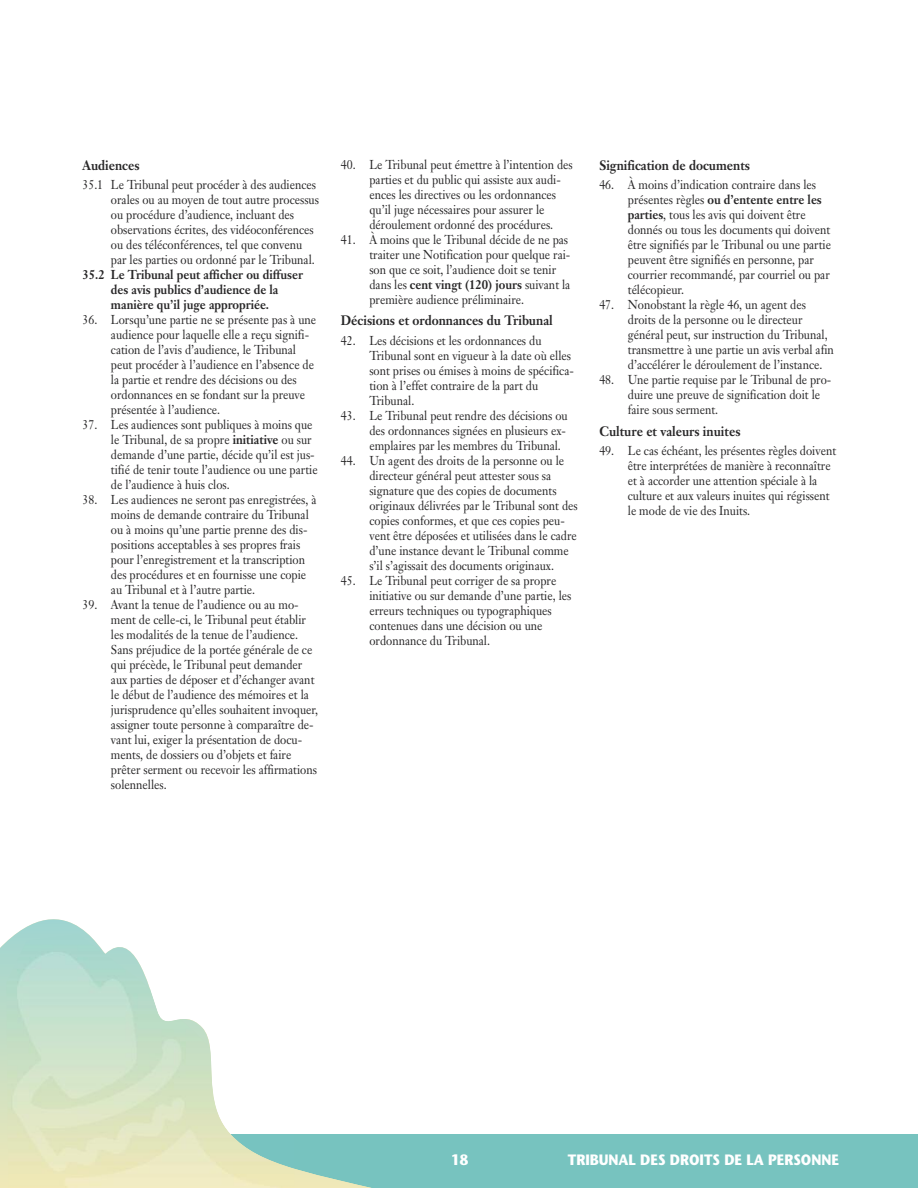
<style>
.page{position:relative;width:918px;height:1188px;background:#fff}
.page>*{position:absolute;margin:0;border:0;box-sizing:border-box;transform-origin:0 0}
.t1{font:700 15px "Stone Sans";color:#fff;scale:.9 1}
.t2{font:700 13.5px "Janson Text";color:#272627;scale:.9 1}
.t3{font:12.75px/15px "Janson Text";color:#272627;scale:.9 1}
.t4{font:700 12.75px/15px "Janson Text";color:#272627;text-align:center;scale:.9 1}
.s1{font-weight:700}
</style>
<div class="page">
<div style="left:0;top:1134px;width:918px;height:54px;background:#77c3bf"></div>
<svg style="left:0;top:919px;width:371px;height:269px"></svg>
<img style="left:6px;top:934px;width:288px;height:254px">
<p class="t2" style="left:82px;top:160px;width:65px">Audiences</p>
<p class="t3" style="left:111px;top:179px;width:233px;text-indent:-29px">35.1 Le Tribunal peut procéder à des audiences orales ou au moyen de tout autre processus ou procédure d’audience, incluant des observations écrites, des vidéoconférences ou des téléconférences, tel que convenu par les parties ou ordonné par le Tribunal.</p>
<p class="t4" style="left:82px;top:269px;width:246px">35.2 Le Tribunal peut afficher ou diffuser des avis publics d’audience de la<br>manière qu’il juge appropriée.</p>
<p class="t3" style="left:111px;top:314px;width:230px;text-indent:-29px">36. Lorsqu’une partie ne se présente pas à une audience pour laquelle elle a reçu signifi&shy;cation de l’avis d’audience, le Tribunal peut procéder à l’audience en l’absence de la partie et rendre des décisions ou des ordonnances en se fondant sur la preuve présentée à l’audience.</p>
<p class="t3" style="left:111px;top:419px;width:231px;text-indent:-29px">37. Les audiences sont publiques à moins que le Tribunal, de sa propre <span class="s1">initiative</span> ou sur demande d’une partie, décide qu’il est jus&shy;tifié de tenir toute l’audience ou une partie de l’audience à huis clos.</p>
<p class="t3" style="left:111px;top:494px;width:230px;text-indent:-29px">38. Les audiences ne seront pas enregistrées, à moins de demande contraire du Tribunal ou à moins qu’une partie prenne des dis&shy;positions acceptables à ses propres frais pour l’enregistrement et la transcription des procédures et en fournisse une copie au Tribunal et à l’autre partie.</p>
<p class="t3" style="left:111px;top:599px;width:232px;text-indent:-29px">39. Avant la tenue de l’audience ou au mo&shy;ment de celle-ci, le Tribunal peut établir les modalités de la tenue de l’audience.<br>Sans préjudice de la portée générale de ce qui précède, le Tribunal peut demander aux parties de déposer et d’échanger avant le début de l’audience des mémoires et la jurisprudence qu’elles souhaitent invoquer, assigner toute personne à comparaître de&shy;vant lui, exiger la présentation de docu&shy;ments, de dossiers ou d’objets et faire prêter serment ou recevoir les affirmations solennelles.</p>
<p class="t3" style="left:369px;top:159px;width:227px;text-indent:-29px">40. Le Tribunal peut émettre à l’intention des parties et du public qui assiste aux audi&shy;ences les directives ou les ordonnances qu’il juge nécessaires pour assurer le déroulement ordonné des procédures.</p>
<p class="t3" style="left:369px;top:234px;width:225px;text-indent:-29px">41. À moins que le Tribunal décide de ne pas traiter une Notification pour quelque rai&shy;son que ce soit, l’audience doit se tenir dans les <span class="s1">cent vingt (120) jours</span> suivant la première audience préliminaire.</p>
<p class="t2" style="left:341px;top:315px;width:237px">Décisions et ordonnances du Tribunal</p>
<p class="t3" style="left:369px;top:334px;width:229px;text-indent:-28px">42. Les décisions et les ordonnances du Tribunal sont en vigueur à la date où elles sont prises ou émises à moins de spécifica&shy;tion à l’effet contraire de la part du Tribunal.</p>
<p class="t3" style="left:369px;top:409px;width:222px;text-indent:-28px">43. Le Tribunal peut rendre des décisions ou des ordonnances signées en plusieurs ex&shy;emplaires par les membres du Tribunal.</p>
<p class="t3" style="left:369px;top:454px;width:233px;text-indent:-28px">44. Un agent des droits de la personne ou le directeur général peut attester sous sa signature que des copies de documents originaux délivrées par le Tribunal sont des copies conformes, et que ces copies peu&shy;vent être déposées et utilisées dans le cadre d’une instance devant le Tribunal comme s’il s’agissait des documents originaux.</p>
<p class="t3" style="left:369px;top:574px;width:226px;text-indent:-28px">45. Le Tribunal peut corriger de sa propre initiative ou sur demande d’une partie, les erreurs techniques ou typographiques contenues dans une décision ou une ordonnance du Tribunal.</p>
<p class="t2" style="left:599px;top:160px;width:169px">Signification de documents</p>
<p class="t3" style="left:628px;top:179px;width:227px;text-indent:-28px">46. À moins d’indication contraire dans les présentes règles <span class="s1">ou d’entente entre les parties</span>, tous les avis qui doivent être donnés ou tous les documents qui doivent être signifiés par le Tribunal ou une partie peuvent être signifiés en personne, par courrier recommandé, par courriel ou par télécopieur.</p>
<p class="t3" style="left:628px;top:299px;width:230px;text-indent:-29px">47. Nonobstant la règle 46, un agent des droits de la personne ou le directeur général peut, sur instruction du Tribunal, transmettre à une partie un avis verbal afin d’accélérer le déroulement de l’instance.</p>
<p class="t3" style="left:628px;top:374px;width:228px;text-indent:-29px">48. Une partie requise par le Tribunal de pro&shy;duire une preuve de signification doit le faire sous serment.</p>
<p class="t2" style="left:599px;top:425px;width:158px">Culture et valeurs inuites</p>
<p class="t3" style="left:628px;top:444px;width:233px;text-indent:-28px">49. Le cas échéant, les présentes règles doivent être interprétées de manière à reconnaître et à accorder une attention spéciale à la culture et aux valeurs inuites qui régissent le mode de vie des Inuits.</p>
<p class="t1" style="left:451px;top:1154px;width:20px">18</p>
<p class="t1" style="left:568px;top:1154px;width:303px">TRIBUNAL DES DROITS DE LA PERSONNE</p>
</div>
